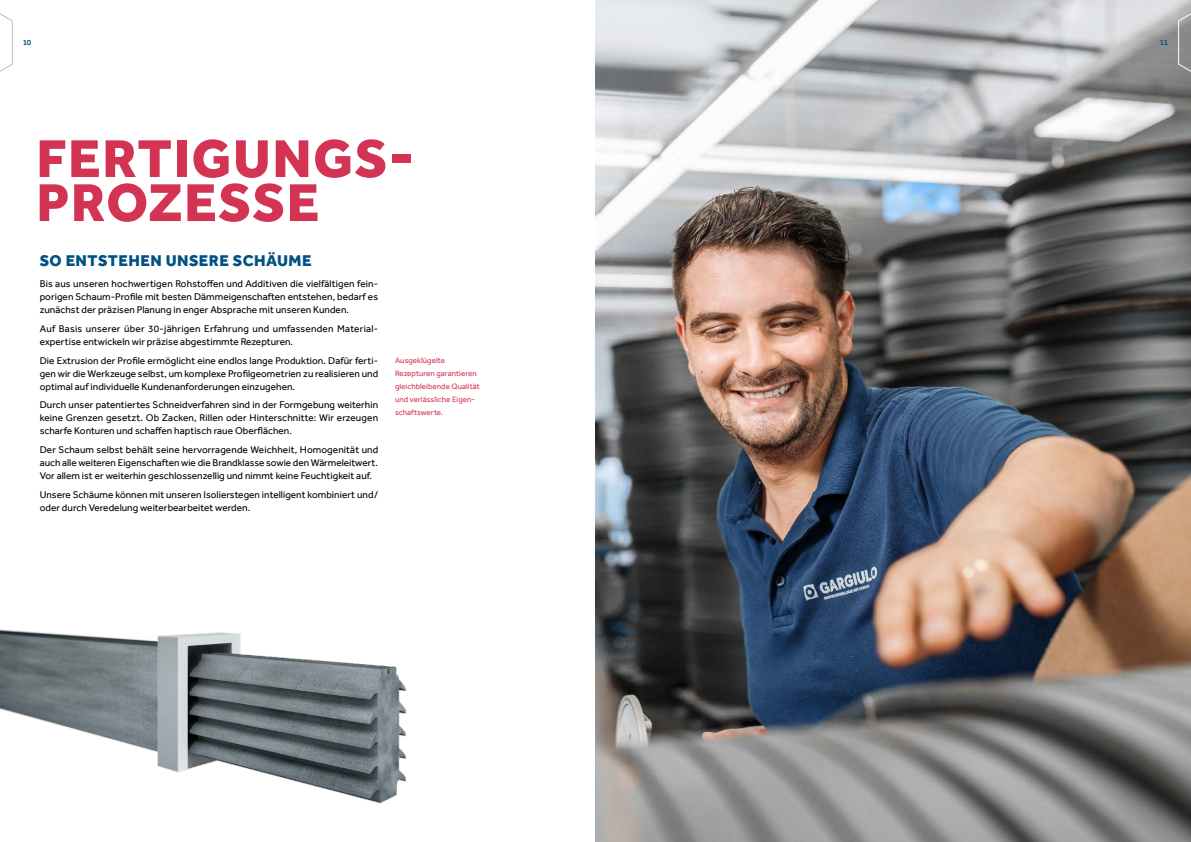
<style>
.page{position:relative;width:1191px;height:842px;background:#fff}
.page>*{position:absolute;margin:0;border:0;box-sizing:border-box;transform-origin:0 0}
.t1{font:800 55px/44px "Effra";letter-spacing:.03em;color:#d43454}
.t2{font:800 16px "Effra";letter-spacing:.03em;color:#005083}
.t3{font:10px/13px "Effra";letter-spacing:.005em;color:#000;text-align:justify}
.t4{font:8px/13px "Effra";letter-spacing:.005em;color:#d43454}
.t5{font:500 8px "Effra";color:#005083}
</style>
<div class="page">
<img style="left:595px;top:0;width:596px;height:842px">
<img style="left:0;top:629px;width:407px;height:175px">
<svg style="left:0;top:13px;width:12px;height:59px"></svg>
<svg style="left:1178px;top:0;width:13px;height:86px"></svg>
<p class="t5" style="left:23px;top:38px;width:10px">10</p>
<p class="t5" style="left:1159px;top:38px;width:10px">11</p>
<h1 class="t1" style="left:36px;top:136px;width:379px">FERTIGUNGS-<br>PROZESSE</h1>
<h2 class="t2" style="left:40px;top:251px;width:273px">SO ENTSTEHEN UNSERE SCHÄUME</h2>
<p class="t3" style="left:40px;top:277px;width:340px">Bis aus unseren hochwertigen Rohstoffen und Additiven die vielfältigen fein&shy;porigen Schaum-Profile mit besten Dämmeigenschaften entstehen, bedarf es zunächst der präzisen Planung in enger Absprache mit unseren Kunden.</p>
<p class="t3" style="left:40px;top:322px;width:340px">Auf Basis unserer über 30-jährigen Erfahrung und umfassenden Material&shy;expertise entwickeln wir präzise abgestimmte Rezepturen.</p>
<p class="t3" style="left:40px;top:354px;width:340px">Die Extrusion der Profile ermöglicht eine endlos lange Produktion. Dafür ferti&shy;gen wir die Werkzeuge selbst, um komplexe Profilgeometrien zu realisieren und optimal auf individuelle Kundenanforderungen einzugehen.</p>
<p class="t3" style="left:40px;top:398px;width:340px">Durch unser patentiertes Schneidverfahren sind in der Formgebung weiterhin keine Grenzen gesetzt. Ob Zacken, Rillen oder Hinterschnitte: Wir erzeugen scharfe Konturen und schaffen haptisch raue Oberflächen.</p>
<p class="t3" style="left:40px;top:443px;width:340px">Der Schaum selbst behält seine hervorragende Weichheit, Homogenität und auch alle weiteren Eigenschaften wie die Brandklasse sowie den Wärmeleitwert.<br>Vor allem ist er weiterhin geschlossenzellig und nimmt keine Feuchtigkeit auf.</p>
<p class="t3" style="left:40px;top:488px;width:340px">Unsere Schäume können mit unseren Isolierstegen intelligent kombiniert und/ oder durch Veredelung weiterbearbeitet werden.</p>
<p class="t4" style="left:395px;top:354px;width:86px">Ausgeklügelte<br>Rezepturen garantieren gleichbleibende Qualität und verlässliche Eigen&shy;schaftswerte.</p>
</div>
